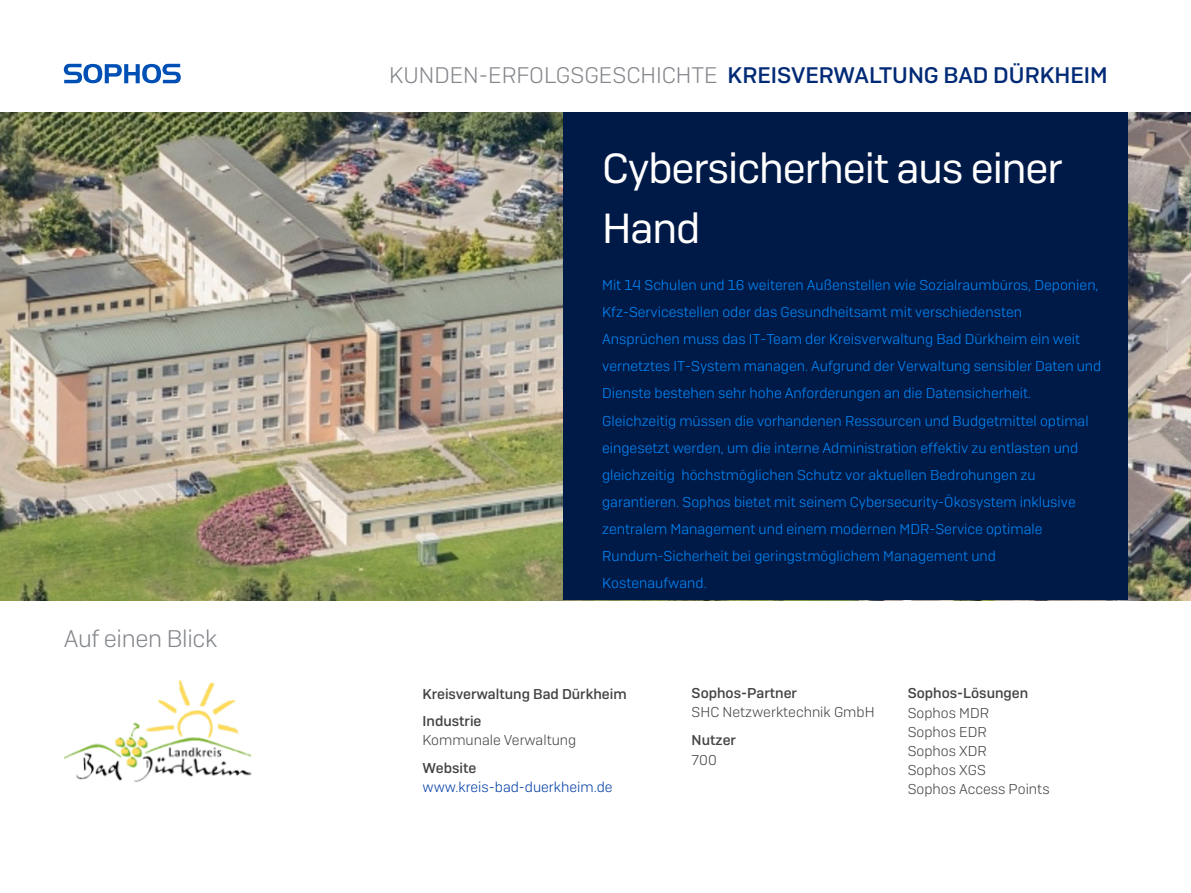
<style>
.page{position:relative;width:1191px;height:893px;background:#fff}
.page>*{position:absolute;margin:0;border:0;box-sizing:border-box;transform-origin:0 0}
.Front_Page_Copy{font:42px/60.4px "Sophos Sans";letter-spacing:-.025em;color:#fff}
.t1{font:300 24px "Sophos Sans";letter-spacing:-.015em;color:#83868b}
.t2{font:500 22.5px "Sophos Sans";color:#002a76}
.Front_Page_Copy-2{font:300 14.25px/27.2px "Sophos Sans";color:#008bff}
.Info_Copy{font:300 14.25px/19px "Sophos Sans";color:#424344}
.Info_Copy-2{font:500 14.25px/19.2px "Sophos Sans";color:#424344}
.Hyperlink{font:300 14.25px "Sophos Sans";color:#003ea4}
.s1{font-weight:300;color:#83868b}
.s2{font-weight:500}
.s3{font-weight:300}
</style>
<div class="page">
<svg style="left:64px;top:64px;width:117px;height:19px"></svg>
<img style="left:64px;top:680px;width:188px;height:102px">
<img style="left:0;top:113px;width:1191px;height:487px">
<div style="left:563px;top:113px;width:564px;height:487px;background:#001a47"></div>
<h2 class="t1" style="left:64px;top:625px;width:155px">Auf einen Blick</h2>
<p class="t2" style="left:389px;top:62px;width:720px"><span class="s1">KUNDEN-ERFOLGSGESCHICHTE</span> KREISVERWALTUNG BAD DÜRKHEIM</p>
<p class="Front_Page_Copy" style="left:602px;top:138px;width:462px">Cybersicherheit aus einer<br>Hand</p>
<p class="Front_Page_Copy-2" style="left:602px;top:271px;width:500px">Mit 14 Schulen und 16 weiteren Außenstellen wie Sozialraumbüros, Deponien, Kfz-Servicestellen oder das Gesundheitsamt mit verschiedensten Ansprüchen muss das IT-Team der Kreisverwaltung Bad Dürkheim ein weit vernetztes IT-System managen. Aufgrund der Verwaltung sensibler Daten und Dienste bestehen sehr hohe Anforderungen an die Datensicherheit.<br>Gleichzeitig müssen die vorhandenen Ressourcen und Budgetmittel optimal eingesetzt werden, um die interne Administration effektiv zu entlasten und gleichzeitig höchstmöglichen Schutz vor aktuellen Bedrohungen zu garantieren. Sophos bietet mit seinem Cybersecurity-Ökosystem inklusive zentralem Management und einem modernen MDR-Service optimale Rundum-Sicherheit bei geringstmöglichem Management und Kostenaufwand.</p>
<p class="Info_Copy-2" style="left:422px;top:684px;width:206px">Kreisverwaltung Bad Dürkheim</p>
<p class="Info_Copy-2" style="left:422px;top:711px;width:60px">Industrie</p>
<p class="Info_Copy" style="left:422px;top:731px;width:155px">Kommunale Verwaltung</p>
<p class="Info_Copy-2" style="left:422px;top:758px;width:55px">Website</p>
<p class="Hyperlink" style="left:422px;top:779px;width:192px">www.kreis-bad-duerkheim.de</p>
<p class="Info_Copy" style="left:691px;top:684px;width:184px;line-height:18.6px"><span class="s2">Sophos-Partner<br></span>SHC Netzwerktechnik GmbH</p>
<p class="Info_Copy-2" style="left:691px;top:731px;width:46px">Nutzer<br><span class="s3">700</span></p>
<p class="Info_Copy" style="left:907px;top:684px;width:143px"><span class="s2">Sophos-Lösungen<br></span>Sophos MDR<br>Sophos EDR<br>Sophos XDR<br>Sophos XGS<br>Sophos Access Points</p>
</div>
